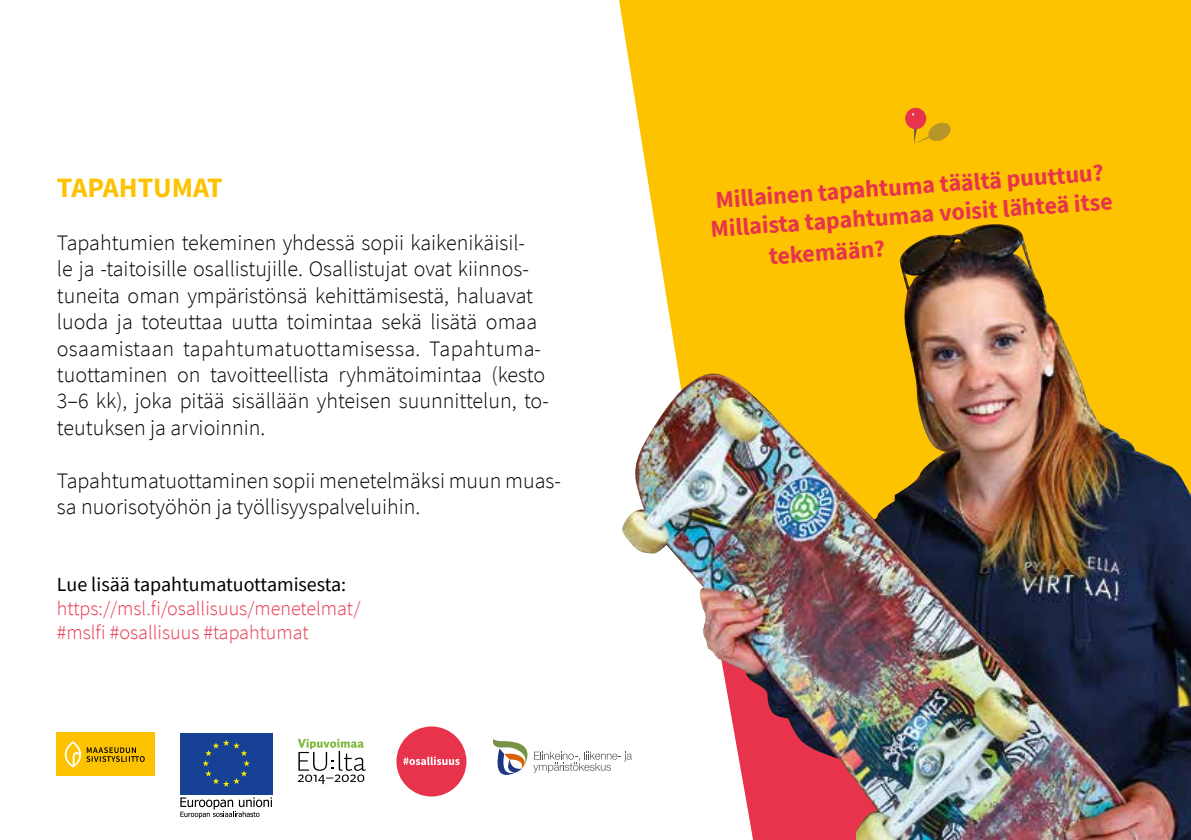
<style>
.page{position:relative;width:1191px;height:840px;background:#fff}
.page>*{position:absolute;margin:0;border:0;box-sizing:border-box;transform-origin:0 0}
.t1{font:700 28px "Source Sans Pro";color:#fdc300}
.t2{font:700 24px/28.8px "Source Sans Pro";color:#e7344c}
.t3{font:300 22px/26.4px "Source Sans Pro";color:#000}
.t4{font:300 20px/24px "Source Sans Pro";color:#e7344c}
.t5{font:20px "Source Sans Pro";color:#000}
</style>
<div class="page">
<div style="left:619px;top:0;width:572px;height:224px;background:#fdc300"></div>
<svg style="left:904px;top:107px;width:22px;height:22px"></svg>
<svg style="left:914px;top:121px;width:37px;height:23px"></svg>
<div style="left:180px;top:732px;width:92px;height:61px;background:#164194"></div>
<svg style="left:202px;top:740px;width:48px;height:46px"></svg>
<svg style="left:180px;top:797px;width:92px;height:20px"></svg>
<div style="left:56px;top:732px;width:99px;height:43px;background:#fdc300"></div>
<svg style="left:65px;top:741px;width:80px;height:25px"></svg>
<svg style="left:298px;top:738px;width:68px;height:45px"></svg>
<div style="left:396px;top:726px;width:70px;height:70px;background:#e7344c;border-radius:50%"></div>
<svg style="left:403px;top:756px;width:56px;height:8px"></svg>
<svg style="left:492px;top:739px;width:129px;height:36px"></svg>
<img style="left:622px;top:224px;width:569px;height:615px">
<svg style="left:905px;top:273px;width:14px;height:14px"></svg>
<svg style="left:1012px;top:243px;width:18px;height:26px"></svg>
<svg style="left:954px;top:239px;width:7px;height:3px"></svg>
<p class="t1" style="left:57px;top:168px;width:167px">TAPAHTUMAT</p>
<p class="t3" style="left:57px;top:229px;width:494px">Tapahtumien tekeminen yhdessä sopii kaikenikäisil-<br>le ja -taitoisille osallistujille. Osallistujat ovat kiinnos&shy;tuneita oman ympäristönsä kehittämisestä, haluavat luoda ja toteuttaa uutta toimintaa sekä lisätä omaa osaamistaan tapahtumatuottamisessa. Tapahtuma&shy;tuottaminen on tavoitteellista ryhmätoimintaa (kesto 3–6 kk), joka pitää sisällään yhteisen suunnittelun, to&shy;teutuksen ja arvioinnin.</p>
<p class="t3" style="left:57px;top:467px;width:505px">Tapahtumatuottaminen sopii menetelmäksi muun muas&shy;sa nuorisotyöhön ja työllisyyspalveluihin.</p>
<p class="t5" style="left:57px;top:571px;width:291px">Lue lisää tapahtumatuottamisesta:</p>
<p class="t4" style="left:57px;top:596px;width:305px">https://msl.fi/osallisuus/menetelmat/ #mslfi #osallisuus #tapahtumat</p>
<p class="t2" style="left:707px;top:185px;width:404px;rotate:-4deg">Millainen tapahtuma täältä puuttuu?<br>Millaista tapahtumaa voisit lähteä itse</p>
<p class="t2" style="left:767px;top:241px;width:118px;rotate:-4deg">tekemään?</p>
</div>
